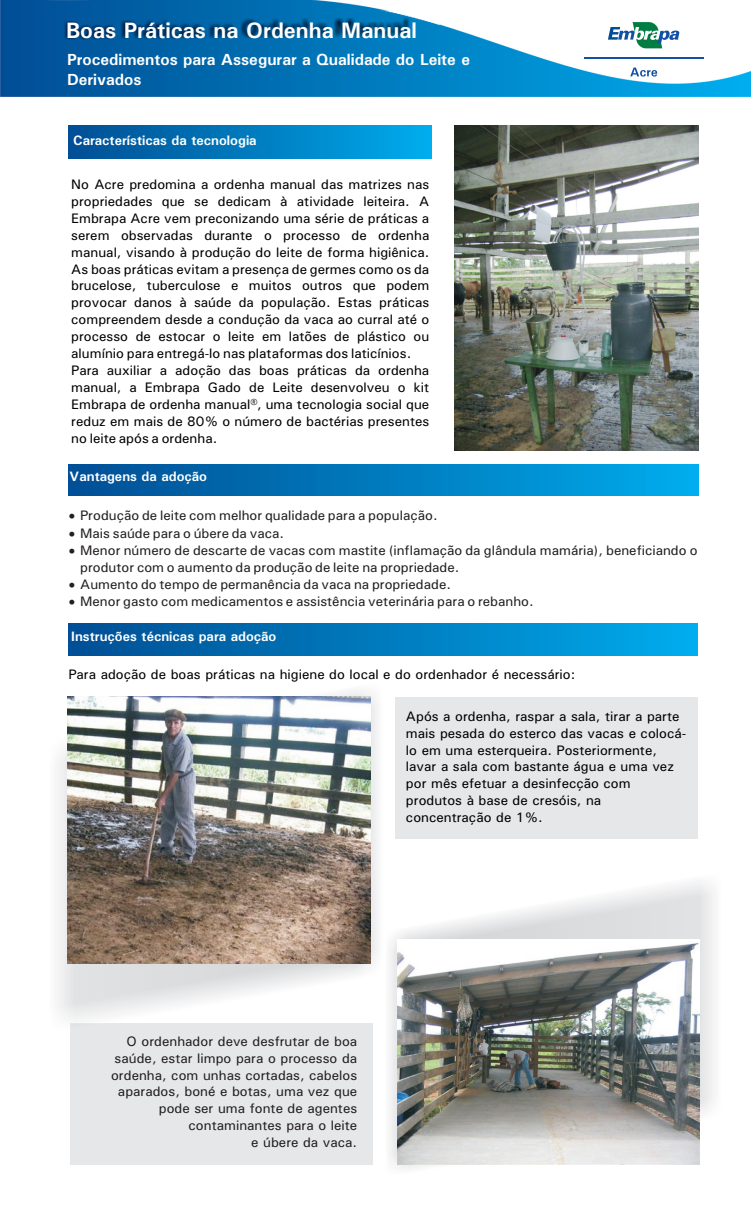
<style>
.page{position:relative;width:751px;height:1230px;background:#fff}
.page>*{position:absolute;margin:0;border:0;box-sizing:border-box;transform-origin:0 0}
.t1{font:500 22.5px "Univers";color:#fff}
.t2{font:500 16.25px/19.8px "Univers";color:#fff}
.t3{font:500 13.75px/16.9px "Univers";color:#000}
.t4{font:500 13.75px/16.9px "Univers";color:#231f20}
.t5{font:500 13.75px "Univers";color:#fff}
.t6{font:13.75px "Symbol";color:#231f20}
</style>
<div class="page">
<div style="left:68px;top:125px;width:362px;height:34px;background:linear-gradient(to right,#014d93,#00abeb)"></div>
<div style="left:68px;top:464px;width:630px;height:31px;background:linear-gradient(to right,#014d93,#00abeb)"></div>
<img style="left:0;top:0;width:750px;height:97px">
<svg style="left:607px;top:22px;width:71px;height:26px"></svg>
<hr style="left:583px;top:57px;width:120px;height:2px;background:#1150a3">
<svg style="left:629px;top:68px;width:27px;height:9px"></svg>
<img style="left:64px;top:10px;width:375px;height:40px">
<div style="left:68px;top:624px;width:629px;height:31px;background:linear-gradient(to right,#014d93,#00abec)"></div>
<div style="left:395px;top:697px;width:302px;height:142px;background:#e6e7e9"></div>
<div style="left:71px;top:1023px;width:302px;height:141px;background:#e6e7e9"></div>
<img style="left:57px;top:690px;width:321px;height:343px">
<img style="left:68px;top:696px;width:302px;height:268px">
<img style="left:389px;top:882px;width:325px;height:287px">
<img style="left:397px;top:940px;width:301px;height:224px">
<img style="left:454px;top:125px;width:243px;height:325px">
<h1 class="t1" style="left:66px;top:23px;width:352px">Boas Práticas na Ordenha Manual</h1>
<p class="t2" style="left:67px;top:51px;width:404px">Procedimentos para Assegurar a Qualidade do Leite e<br>Derivados</p>
<p class="t5" style="left:73px;top:135px;width:185px">Características da tecnologia</p>
<p class="t3" style="left:71px;top:177px;width:359px">No Acre predomina a ordenha manual das matrizes nas propriedades que se dedicam à atividade leiteira. A Embrapa Acre vem preconizando uma série de práticas a serem observadas durante o processo de ordenha manual, visando à produção do leite de forma higiênica.<br>As boas práticas evitam a presença de germes como os da brucelose, tuberculose e muitos outros que podem provocar danos à saúde da população. Estas práticas compreendem desde a condução da vaca ao curral até o processo de estocar o leite em latões de plástico ou alumínio para entregá-lo nas plataformas dos laticínios.<br>Para auxiliar a adoção das boas práticas da ordenha manual, a Embrapa Gado de Leite desenvolveu o kit Embrapa de ordenha manual®, uma tecnologia social que reduz em mais de 80% o número de bactérias presentes no leite após a ordenha.</p>
<p class="t5" style="left:69px;top:472px;width:139px">Vantagens da adoção</p>
<p class="t4" style="left:69px;top:509px;width:370px">•Produção de leite com melhor qualidade para a população.</p>
<p class="t6" style="left:69px;top:545px;width:39px">•</p>
<p class="t4" style="left:80px;top:526px;width:618px;line-height:17.2px">Mais saúde para o úbere da vaca.<br>Menor número de descarte de vacas com mastite (inflamação da glândula mamária), beneficiando o</p>
<p class="t6" style="left:69px;top:528px;width:39px">•</p>
<p class="t4" style="left:80px;top:560px;width:380px">produtor com o aumento da produção de leite na propriedade.</p>
<p class="t4" style="left:80px;top:577px;width:454px;line-height:17.2px">Aumento do tempo de permanência da vaca na propriedade.<br>Menor gasto com medicamentos e assistência veterinária para o rebanho.</p>
<p class="t5" style="left:71px;top:632px;width:206px">Instruções técnicas para adoção</p>
<p class="t3" style="left:68px;top:667px;width:508px">Para adoção de boas práticas na higiene do local e do ordenhador é necessário:</p>
<p class="t3" style="left:405px;top:709px;width:282px">Após a ordenha, raspar a sala, tirar a parte mais pesada do esterco das vacas e colocá&shy;lo em uma esterqueira. Posteriormente, lavar a sala com bastante água e uma vez por mês efetuar a desinfecção com produtos à base de cresóis, na concentração de 1%.</p>
<p class="t6" style="left:69px;top:580px;width:39px">•</p>
<p class="t6" style="left:69px;top:597px;width:39px">•</p>
<p class="t4" style="left:111px;top:1034px;width:247px;text-align:right">O ordenhador deve desfrutar de boa saúde, estar limpo para o processo da ordenha, com unhas cortadas, cabelos aparados, boné e botas, uma vez que pode ser uma fonte de agentes contaminantes para o leite<br>e úbere da vaca.</p>
</div>
